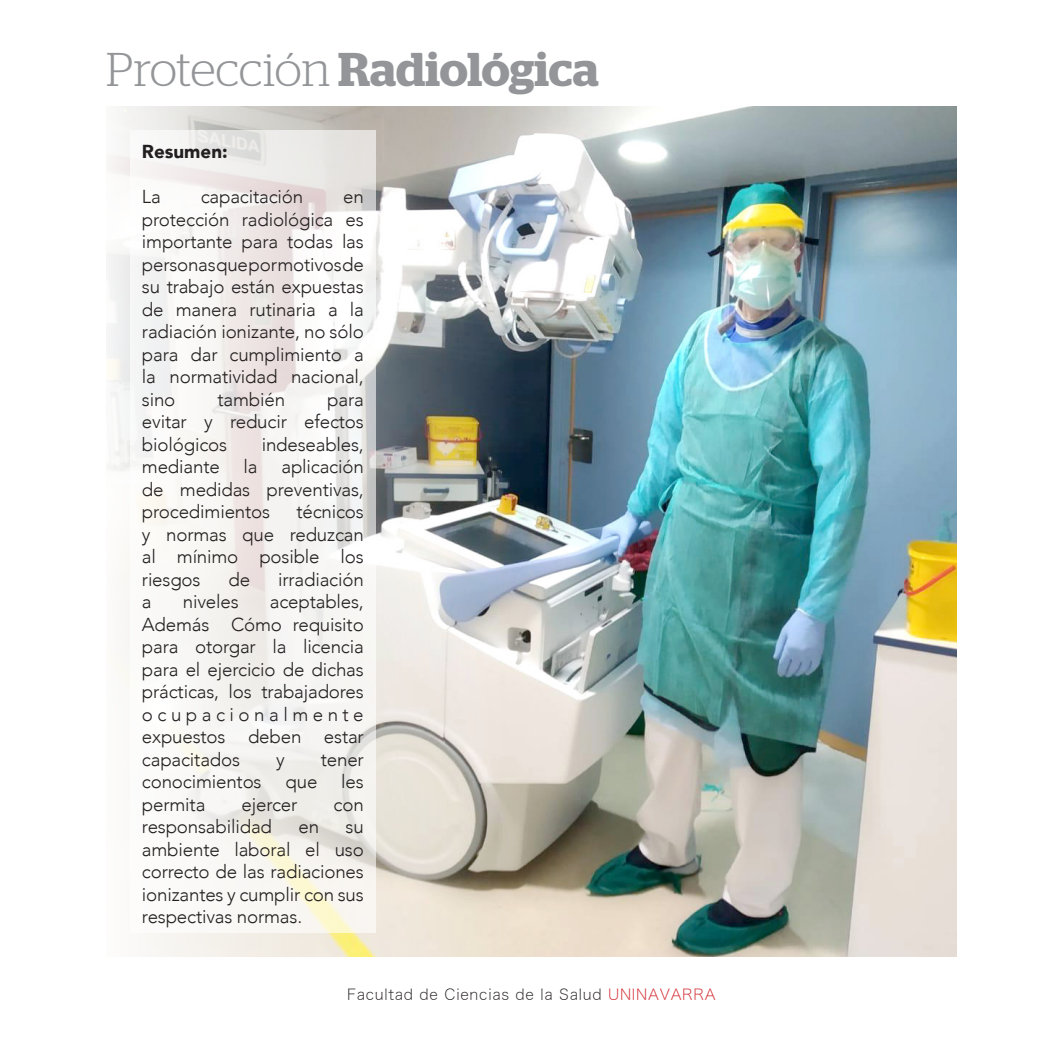
<style>
.page{position:relative;width:1063px;height:1063px;background:#fff}
.page>*{position:absolute;margin:0;border:0;box-sizing:border-box;transform-origin:0 0}
.t1{font:600 47.25px "Stag";letter-spacing:-.005em;color:#939598}
.t2{font:300 18.75px/22.5px "Avenir";letter-spacing:-.01em;color:#231f20;text-align:justify}
.t3{font:900 18.75px "Avenir";color:#231f20}
.t4{font:15px "Hiragino Sans W1";letter-spacing:.05em;color:#231f20}
.s1{font-weight:300}
.s2{color:#d1232a}
</style>
<div class="page">
<img style="left:108px;top:106px;width:849px;height:851px">
<svg style="left:130px;top:130px;width:246px;height:803px;fill:#f7f5f3"></svg>
<h1 class="t1" style="left:106px;top:41px;width:494px"><span class="s1">Protección</span> Radiológica</h1>
<p class="t3" style="left:142px;top:136px;width:87px">Resumen:</p>
<p class="t2" style="left:142px;top:186px;width:20px">La</p>
<p class="t2" style="left:201px;top:186px;width:104px">capacitación</p>
<p class="t2" style="left:142px;top:186px;width:223px;text-indent:201px">en protección radiológica es importante para todas las personas que por motivos de su trabajo están expuestas de manera rutinaria a la radiación ionizante, no sólo para dar cumplimiento a la normatividad nacional, sino</p>
<p class="t2" style="left:218px;top:388px;width:69px">también</p>
<p class="t2" style="left:142px;top:388px;width:223px;text-indent:185px">para evitar y reducir efectos biológicos</p>
<p class="t2" style="left:262px;top:433px;width:104px">indeseables,</p>
<p class="t2" style="left:142px;top:456px;width:223px;text-indent:140px">aplicación de medidas preventivas, procedimientos</p>
<p class="t2" style="left:142px;top:456px;width:79px">mediante</p>
<p class="t2" style="left:244px;top:456px;width:16px">la</p>
<p class="t2" style="left:142px;top:501px;width:223px;text-indent:154px">técnicos y normas que reduzcan al mínimo posible los riesgos</p>
<p class="t2" style="left:229px;top:568px;width:23px">de</p>
<p class="t2" style="left:278px;top:568px;width:87px">irradiación</p>
<p class="t2" style="left:142px;top:591px;width:223px;text-indent:128px">aceptables, Además Cómo requisito para otorgar la licencia para el ejercicio de dichas prácticas, los trabajadores ocupacionalmente expuestos deben estar capacitados</p>
<p class="t2" style="left:142px;top:591px;width:11px">a</p>
<p class="t2" style="left:183px;top:591px;width:57px">niveles</p>
<p class="t2" style="left:276px;top:748px;width:10px">y</p>
<p class="t2" style="left:321px;top:748px;width:45px">tener</p>
<p class="t2" style="left:142px;top:771px;width:121px">conocimientos</p>
<p class="t2" style="left:286px;top:771px;width:33px">que</p>
<p class="t2" style="left:341px;top:771px;width:24px">les</p>
<p class="t2" style="left:142px;top:793px;width:65px">permita</p>
<p class="t2" style="left:242px;top:793px;width:57px">ejercer</p>
<p class="t2" style="left:334px;top:793px;width:32px">con</p>
<p class="t2" style="left:142px;top:816px;width:132px">responsabilidad</p>
<p class="t2" style="left:298px;top:816px;width:22px">en</p>
<p class="t2" style="left:142px;top:816px;width:223px;text-indent:204px">su ambiente laboral el uso correcto de las radiaciones ionizantes y cumplir con sus respectivas normas.</p>
<p class="t4" style="left:347px;top:981px;width:370px">Facultad de Ciencias de la Salud <span class="s2">UNINAVARRA</span></p>
</div>
